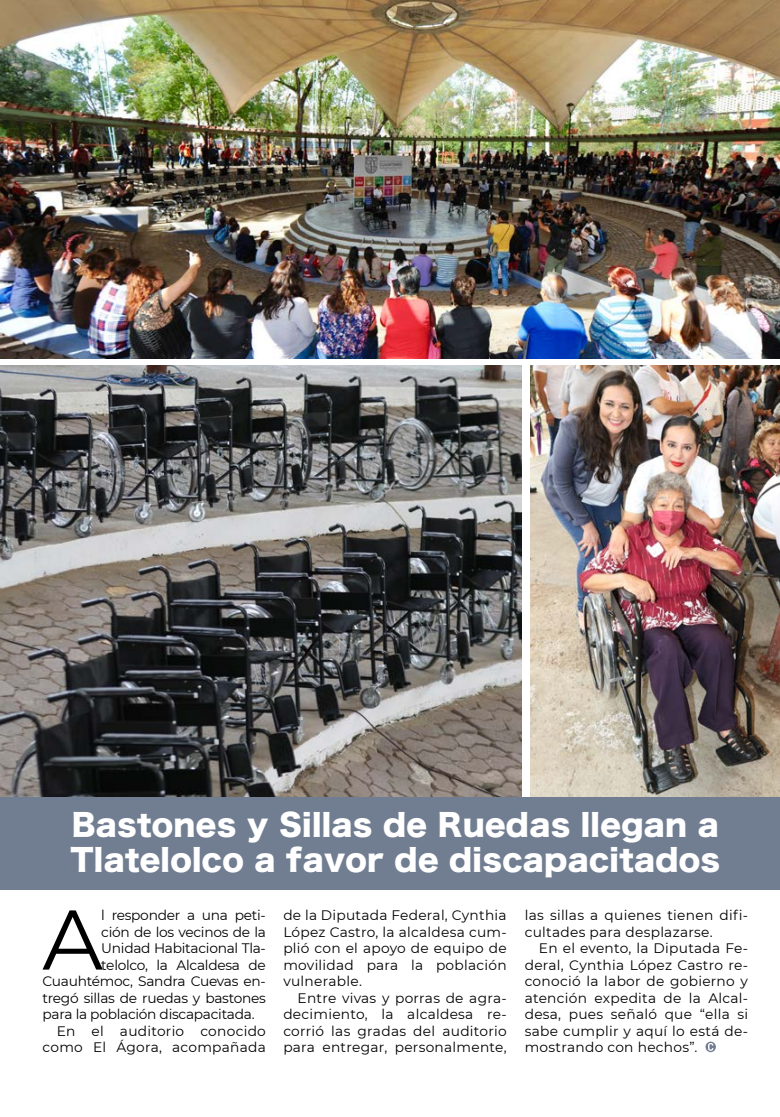
<style>
.page{position:relative;width:780px;height:1117px;background:#fff}
.page>*{position:absolute;margin:0;border:0;box-sizing:border-box;transform-origin:0 0}
.t1{font:84.5px "Montserrat";color:#000}
.t2{font:30px/35px "Hira Kaku Std W8";letter-spacing:.01em;color:#fff}
.t3{font:13.75px/16.5px "Montserrat";letter-spacing:.02em;color:#000;text-align:justify}
.t4{font:13.75px "Montserrat";letter-spacing:-.02em;color:#000}
</style>
<div class="page">
<img style="left:0;top:0;width:780px;height:358px">
<div style="left:0;top:796px;width:780px;height:93px;background:#717d91"></div>
<img style="left:0;top:365px;width:521px;height:431px">
<svg style="left:705px;top:1041px;width:10px;height:10px"></svg>
<svg style="left:708px;top:1042px;width:5px;height:8px"></svg>
<img style="left:530px;top:365px;width:250px;height:431px">
<h2 class="t2" style="left:70px;top:808px;width:651px">Bastones y Sillas de Ruedas llegan a<br>Tlatelolco a favor de discapacitados</h2>
<h1 class="t1" style="left:42px;top:881px;width:62px">A</h1>
<p class="t4" style="left:101px;top:905px;width:166px">l responder a una peti-</p>
<p class="t4" style="left:101px;top:922px;width:166px">ción de los vecinos de la</p>
<p class="t4" style="left:101px;top:938px;width:166px">Unidad Habitacional Tla-</p>
<p class="t4" style="left:101px;top:955px;width:166px">telolco, la Alcaldesa de</p>
<p class="t4" style="left:43px;top:971px;width:225px">Cuauhtémoc, Sandra Cuevas en-</p>
<p class="t4" style="left:43px;top:988px;width:225px">tregó sillas de ruedas y bastones</p>
<p class="t4" style="left:43px;top:1004px;width:213px">para la población discapacitada.</p>
<p class="t3" style="left:57px;top:1021px;width:211px">En el auditorio conocido</p>
<p class="t3" style="left:43px;top:1038px;width:225px">como El Ágora, acompañada</p>
<p class="t3" style="left:283px;top:906px;width:225px">de la Diputada Federal, Cynthia López Castro, la alcaldesa cum&shy;plió con el apoyo de equipo de movilidad para la población vulnerable.</p>
<p class="t3" style="left:283px;top:988px;width:225px;text-indent:14px">Entre vivas y porras de agra&shy;decimiento, la alcaldesa re&shy;corrió las gradas del auditorio para entregar, personalmente,</p>
<p class="t3" style="left:524px;top:906px;width:225px">las sillas a quienes tienen difi&shy;cultades para desplazarse.</p>
<p class="t3" style="left:524px;top:939px;width:225px;text-indent:14px">En el evento, la Diputada Fe&shy;deral, Cynthia López Castro re&shy;conoció la labor de gobierno y atención expedita de la Alcal&shy;desa, pues señaló que “ella si sabe cumplir y aquí lo está de&shy;mostrando con hechos”.</p>
</div>
